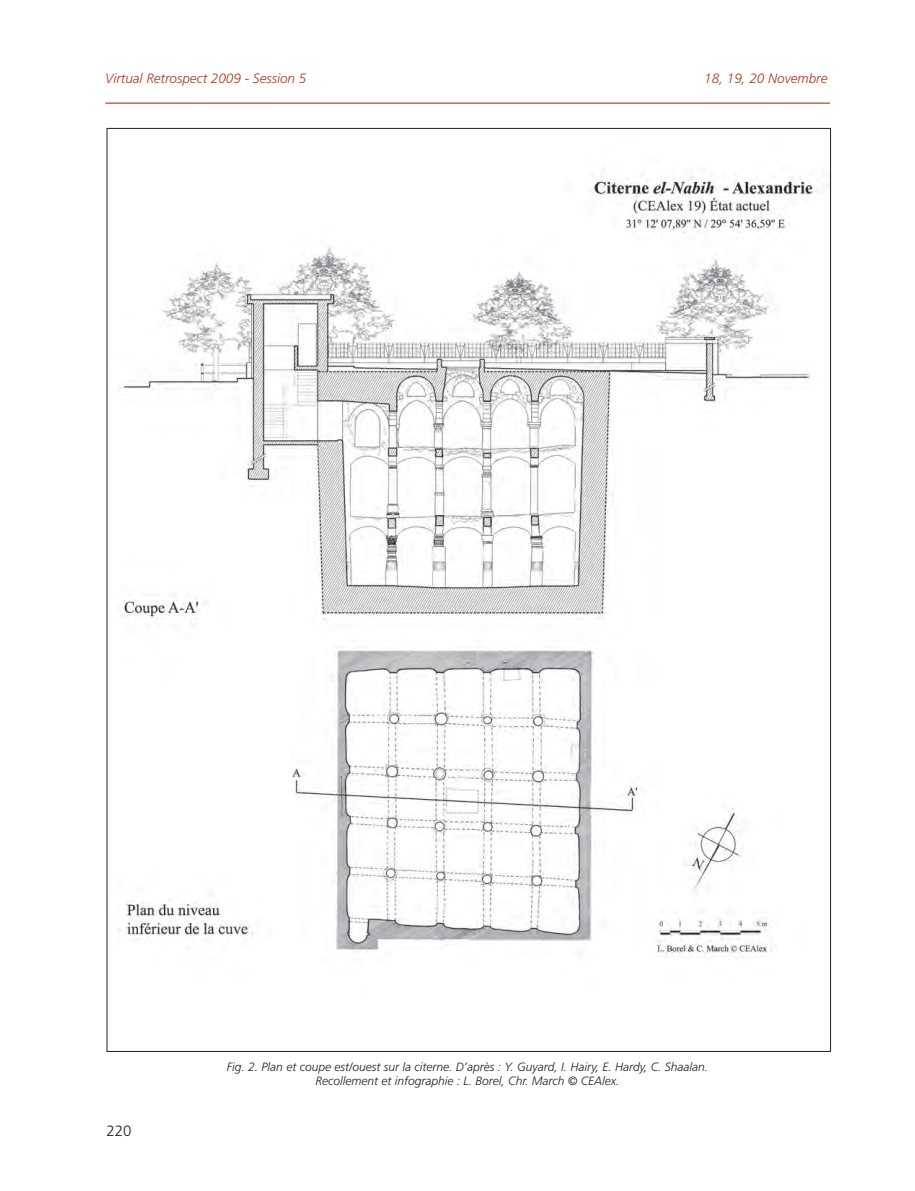
<style>
.page{position:relative;width:915px;height:1191px;background:#fff}
.page>*{position:absolute;margin:0;border:0;box-sizing:border-box;transform-origin:0 0}
.t1{font:300 15px "Frutiger";color:#231f20}
.t2{font:italic 300 13.5px "Frutiger";color:#ad371a}
.t3{font:italic 300 12px/14.4px "Frutiger";color:#231f20;text-align:center}
</style>
<div class="page">
<hr style="left:105px;top:103px;width:724px;height:1px;background:#ad371a">
<img style="left:121px;top:176px;width:697px;height:781px">
<p class="t2" style="left:105px;top:70px;width:202px">Virtual Retrospect 2009 - Session 5</p>
<p class="t2" style="left:704px;top:70px;width:125px">18, 19, 20 Novembre</p>
<p class="t1" style="left:106px;top:1122px;width:27px">220</p>
<p class="t3" style="left:227px;top:1059px;width:482px">Fig. 2. Plan et coupe est/ouest sur la citerne. D’après : Y. Guyard, I. Hairy, E. Hardy, C. Shaalan.<br>Recollement et infographie : L. Borel, Chr. March © CEAlex.</p>
</div>
